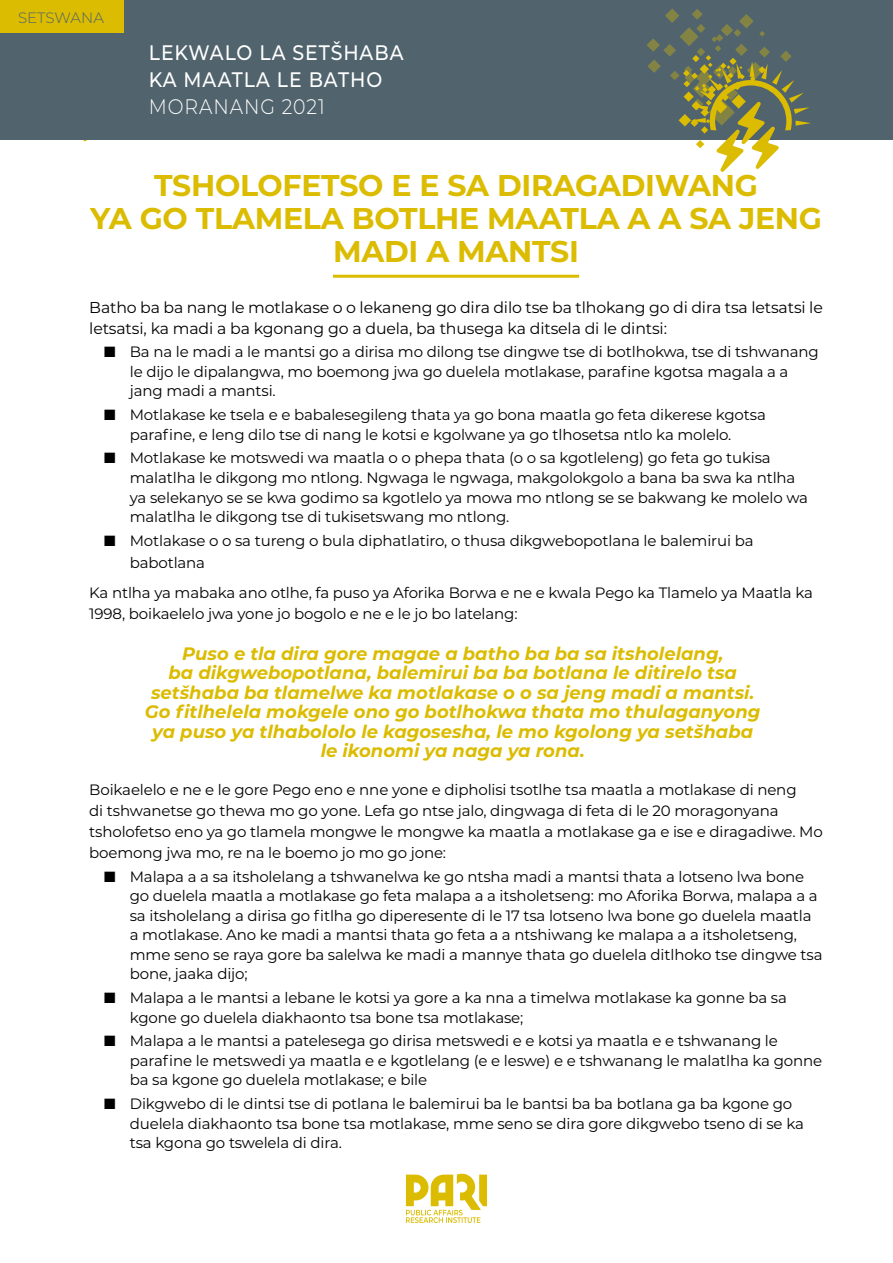
<style>
.page{position:relative;width:893px;height:1263px;background:#fff}
.page>*{position:absolute;margin:0;border:0;box-sizing:border-box;transform-origin:0 0}
.t1{font:700 30px/33px "Montserrat";letter-spacing:-.01em;color:#dbbc00;text-align:center}
.t2{font:500 21px/27px "Montserrat";letter-spacing:.05em;color:#fff;scale:.9 1}
.t3{font:300 21px "Montserrat";letter-spacing:.05em;color:#fff;scale:.9 1}
.t4{font:italic 700 18px/19.5px "Montserrat";color:#dbbc00;text-align:center}
.t5{font:15.75px/21px "Montserrat";letter-spacing:-.01em;color:#000}
.t6{font:15px/19.5px "Montserrat";letter-spacing:-.01em;color:#000}
.t7{font:300 15px "Montserrat";color:#51646d}
</style>
<div class="page">
<svg style="left:27px;top:139px;width:126px;height:3px"></svg>
<hr style="left:333px;top:275px;width:246px;height:3px;background:#dbbc00">
<div style="left:0;top:0;width:893px;height:139px;background:#51646d"></div>
<svg style="left:647px;top:9px;width:164px;height:163px"></svg>
<svg style="left:406px;top:1173px;width:81px;height:50px"></svg>
<div style="left:0;top:0;width:123px;height:32px;background:#dbbc00"></div>
<p class="t7" style="left:18px;top:7px;width:87px">SETSWANA</p>
<h2 class="t2" style="left:149px;top:38px;width:284px">LEKWALO LA SETŠHABA<br>KA MAATLA LE BATHO</h2>
<h2 class="t3" style="left:149px;top:92px;width:197px">MORANANG 2021</h2>
<h1 class="t1" style="left:90px;top:167px;width:733px">TSHOLOFETSO E E SA DIRAGADIWANG<br>YA GO TLAMELA BOTLHE MAATLA A A SA JENG<br>MADI A MANTSI</h1>
<p class="t5" style="left:89px;top:296px;width:735px">Batho ba ba nang le motlakase o o lekaneng go dira dilo tse ba tlhokang go di dira tsa letsatsi le letsatsi, ka madi a ba kgonang go a duela, ba thusega ka ditsela di le dintsi:</p>
<p class="t6" style="left:130px;top:342px;width:690px;text-indent:-26px">■ Ba na le madi a le mantsi go a dirisa mo dilong tse dingwe tse di botlhokwa, tse di tshwanang le dijo le dipalangwa, mo boemong jwa go duelela motlakase, parafine kgotsa magala a a jang madi a mantsi.</p>
<p class="t6" style="left:104px;top:405px;width:663px;text-align:center">■ Motlakase ke tsela e e babalesegileng thata ya go bona maatla go feta dikerese kgotsa parafine, e leng dilo tse di nang le kotsi e kgolwane ya go tlhosetsa ntlo ka molelo.</p>
<p class="t6" style="left:130px;top:448px;width:680px;text-indent:-26px">■ Motlakase ke motswedi wa maatla o o phepa thata (o o sa kgotleleng) go feta go tukisa malatlha le dikgong mo ntlong. Ngwaga le ngwaga, makgolokgolo a bana ba swa ka ntlha ya selekanyo se se kwa godimo sa kgotlelo ya mowa mo ntlong se se bakwang ke molelo wa malatlha le dikgong tse di tukisetswang mo ntlong.</p>
<p class="t6" style="left:130px;top:529px;width:625px;line-height:22.5px;text-indent:-26px">■ Motlakase o o sa tureng o bula diphatlatiro, o thusa dikgwebopotlana le balemirui ba babotlana</p>
<p class="t6" style="left:89px;top:581px;width:725px;line-height:21px">Ka ntlha ya mabaka ano otlhe, fa puso ya Aforika Borwa e ne e kwala Pego ka Tlamelo ya Maatla ka<br>1998, boikaelelo jwa yone jo bogolo e ne e le jo bo latelang:</p>
<p class="t4" style="left:145px;top:642px;width:617px">Puso e tla dira gore magae a batho ba ba sa itsholelang,<br>ba dikgwebopotlana, balemirui ba ba botlana le ditirelo tsa setšhaba ba tlamelwe ka motlakase o o sa jeng madi a mantsi.<br>Go fitlhelela mokgele ono go botlhokwa thata mo thulaganyong ya puso ya tlhabololo le kagosesha, le mo kgolong ya setšhaba le ikonomi ya naga ya rona.</p>
<p class="t6" style="left:89px;top:779px;width:735px;line-height:21px">Boikaelelo e ne e le gore Pego eno e nne yone e dipholisi tsotlhe tsa maatla a motlakase di neng<br>di tshwanetse go thewa mo go yone. Lefa go ntse jalo, dingwaga di feta di le 20 moragonyana tsholofetso eno ya go tlamela mongwe le mongwe ka maatla a motlakase ga e ise e diragadiwe. Mo boemong jwa mo, re na le boemo jo mo go jone:</p>
<p class="t6" style="left:130px;top:866px;width:694px;text-indent:-26px">■ Malapa a a sa itsholelang a tshwanelwa ke go ntsha madi a mantsi thata a lotseno lwa bone go duelela maatla a motlakase go feta malapa a a itsholetseng: mo Aforika Borwa, malapa a a sa itsholelang a dirisa go fitlha go diperesente di le 17 tsa lotseno lwa bone go duelela maatla a motlakase. Ano ke madi a mantsi thata go feta a a ntshiwang ke malapa a a itsholetseng, mme seno se raya gore ba salelwa ke madi a mannye thata go duelela ditlhoko tse dingwe tsa bone, jaaka dijo;</p>
<p class="t6" style="left:130px;top:987px;width:659px;text-indent:-26px">■ Malapa a le mantsi a lebane le kotsi ya gore a ka nna a timelwa motlakase ka gonne ba sa kgone go duelela diakhaonto tsa bone tsa motlakase;</p>
<p class="t6" style="left:130px;top:1031px;width:694px;text-indent:-26px">■ Malapa a le mantsi a patelesega go dirisa metswedi e e kotsi ya maatla e e tshwanang le parafine le metswedi ya maatla e e kgotlelang (e e leswe) e e tshwanang le malatlha ka gonne ba sa kgone go duelela motlakase; e bile</p>
<p class="t6" style="left:130px;top:1093px;width:676px;text-indent:-26px">■ Dikgwebo di le dintsi tse di potlana le balemirui ba le bantsi ba ba botlana ga ba kgone go duelela diakhaonto tsa bone tsa motlakase, mme seno se dira gore dikgwebo tseno di se ka tsa kgona go tswelela di dira.</p>
</div>
